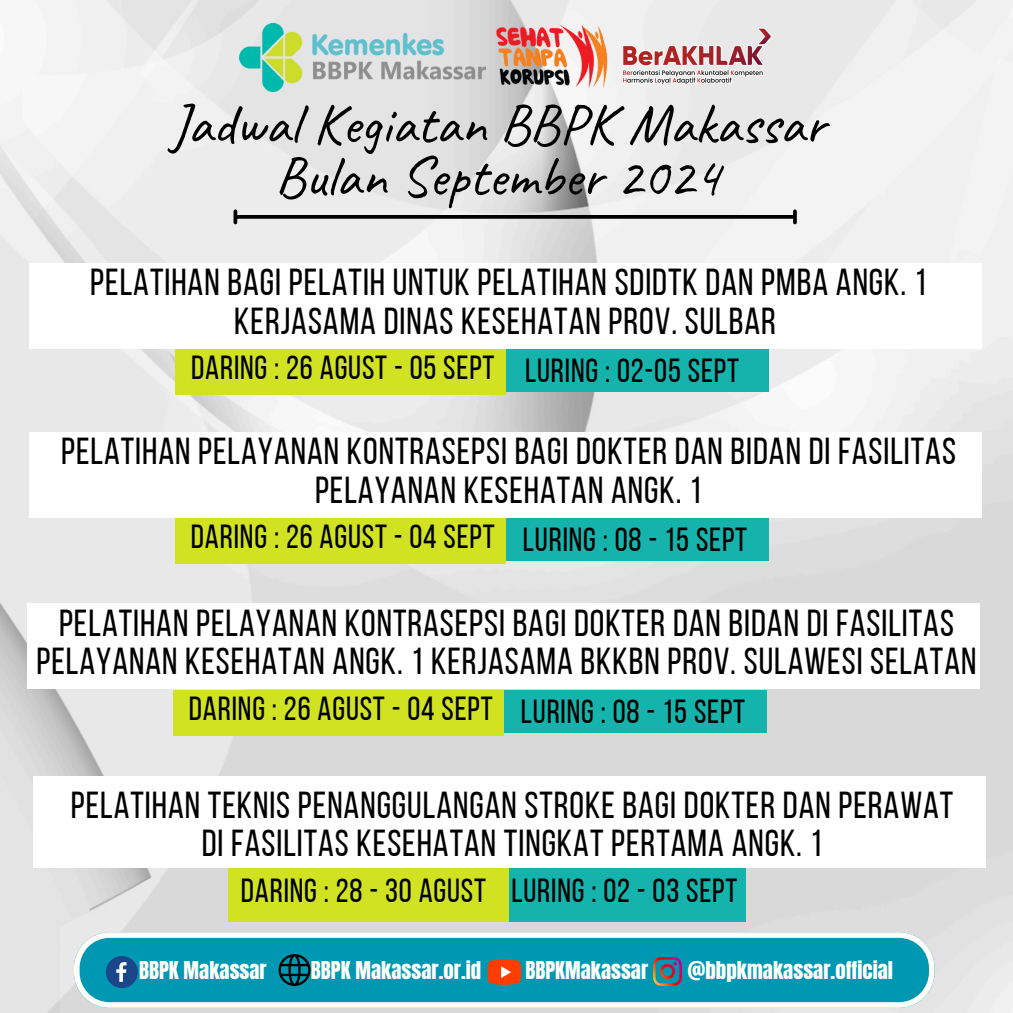
<style>
.page{position:relative;width:1013px;height:1013px;background:#fff}
.page>*{position:absolute;margin:0;border:0;box-sizing:border-box;transform-origin:0 0}
.t1{font:57.25px/52.5px "Caveat";color:#000;text-align:center}
.t2{font:37.5px/38.5px "Bebas Neue";letter-spacing:.025em;color:#000;text-align:center}
.t3{font:33.38px "Bebas Neue";letter-spacing:.025em;color:#000}
.t4{font:20.88px "Anton";color:#fefff8}
</style>
<div class="page">
<img style="left:0;top:0;width:1012px;height:1012px">
<img style="left:619px;top:24px;width:154px;height:67px">
<img style="left:493px;top:23px;width:119px;height:67px">
<img style="left:239px;top:24px;width:246px;height:67px">
<svg style="left:74px;top:932px;width:860px;height:75px;background:#2ba8bd"></svg>
<svg style="left:106px;top:956px;width:32px;height:32px"></svg>
<svg style="left:278px;top:954px;width:32px;height:31px"></svg>
<svg style="left:487px;top:959px;width:34px;height:25px"></svg>
<img style="left:654px;top:957px;width:27px;height:28px">
<svg style="left:237px;top:215px;width:556px;height:4px;background:#0e0e0e"></svg>
<svg style="left:233px;top:211px;width:4px;height:11px"></svg>
<svg style="left:793px;top:211px;width:3px;height:11px"></svg>
<div style="left:30px;top:432px;width:951px;height:85px;background:#fff"></div>
<div style="left:175px;top:518px;width:330px;height:46px;background:#d1e223"></div>
<div style="left:505px;top:518px;width:263px;height:43px;background:#16b3ac"></div>
<div style="left:30px;top:263px;width:951px;height:85px;background:#fff"></div>
<div style="left:175px;top:349px;width:330px;height:46px;background:#d1e223"></div>
<div style="left:505px;top:349px;width:263px;height:43px;background:#16b3ac"></div>
<div style="left:28px;top:603px;width:951px;height:86px;background:#fff"></div>
<div style="left:173px;top:690px;width:330px;height:45px;background:#d1e223"></div>
<div style="left:503px;top:690px;width:263px;height:42px;background:#16b3ac"></div>
<div style="left:33px;top:776px;width:952px;height:91px;background:#fff"></div>
<div style="left:228px;top:867px;width:281px;height:54px;background:#d1e223"></div>
<div style="left:509px;top:867px;width:236px;height:54px;background:#16b3ac"></div>
<h2 class="t1" style="left:170px;top:98px;width:656px">Jadwal Kegiatan BBPK Makassar<br>Bulan September 2024</h2>
<h3 class="t2" style="left:90px;top:267px;width:838px">PELATIHAN BAGI PELATIH UNTUK PELATIHAN SDIDTK DAN PMBA ANGK. 1<br>KERJASAMA DINAS KESEHATAN PROV. SULBAR</h3>
<h3 class="t3" style="left:191px;top:354px;width:305px">DARING : 26 AGUST - 05 SEPT</h3>
<h2 class="t3" style="left:525px;top:357px;width:215px">LURING : 02-05 SEPT</h2>
<h3 class="t2" style="left:61px;top:436px;width:896px">PELATIHAN PELAYANAN KONTRASEPSI BAGI DOKTER DAN BIDAN DI FASILITAS<br>PELAYANAN KESEHATAN ANGK. 1</h3>
<h3 class="t3" style="left:191px;top:523px;width:305px">DARING : 26 AGUST - 04 SEPT</h3>
<h2 class="t3" style="left:523px;top:526px;width:226px">LURING : 08 - 15 SEPT</h2>
<h3 class="t2" style="left:36px;top:607px;width:941px">PELATIHAN PELAYANAN KONTRASEPSI BAGI DOKTER DAN BIDAN DI FASILITAS<br>PELAYANAN KESEHATAN ANGK. 1 KERJASAMA BKKBN PROV. SULAWESI SELATAN</h3>
<h3 class="t3" style="left:189px;top:694px;width:305px">DARING : 26 AGUST - 04 SEPT</h3>
<h2 class="t3" style="left:521px;top:697px;width:226px">LURING : 08 - 15 SEPT</h2>
<h3 class="t2" style="left:71px;top:789px;width:884px">PELATIHAN TEKNIS PENANGGULANGAN STROKE BAGI DOKTER DAN PERAWAT<br>DI FASILITAS KESEHATAN TINGKAT PERTAMA ANGK. 1</h3>
<h3 class="t3" style="left:241px;top:876px;width:247px">DARING : 28 - 30 AGUST</h3>
<p class="t3" style="left:511px;top:876px;width:227px">LURING : 02 - 03 SEPT</p>
<p class="t4" style="left:139px;top:955px;width:129px">BBPK Makassar</p>
<p class="t4" style="left:311px;top:955px;width:172px">BBPK Makassar.or.id</p>
<p class="t4" style="left:525px;top:955px;width:124px">BBPKMakassar</p>
<p class="t4" style="left:687px;top:955px;width:207px">@bbpkmakassar.official</p>
</div>
